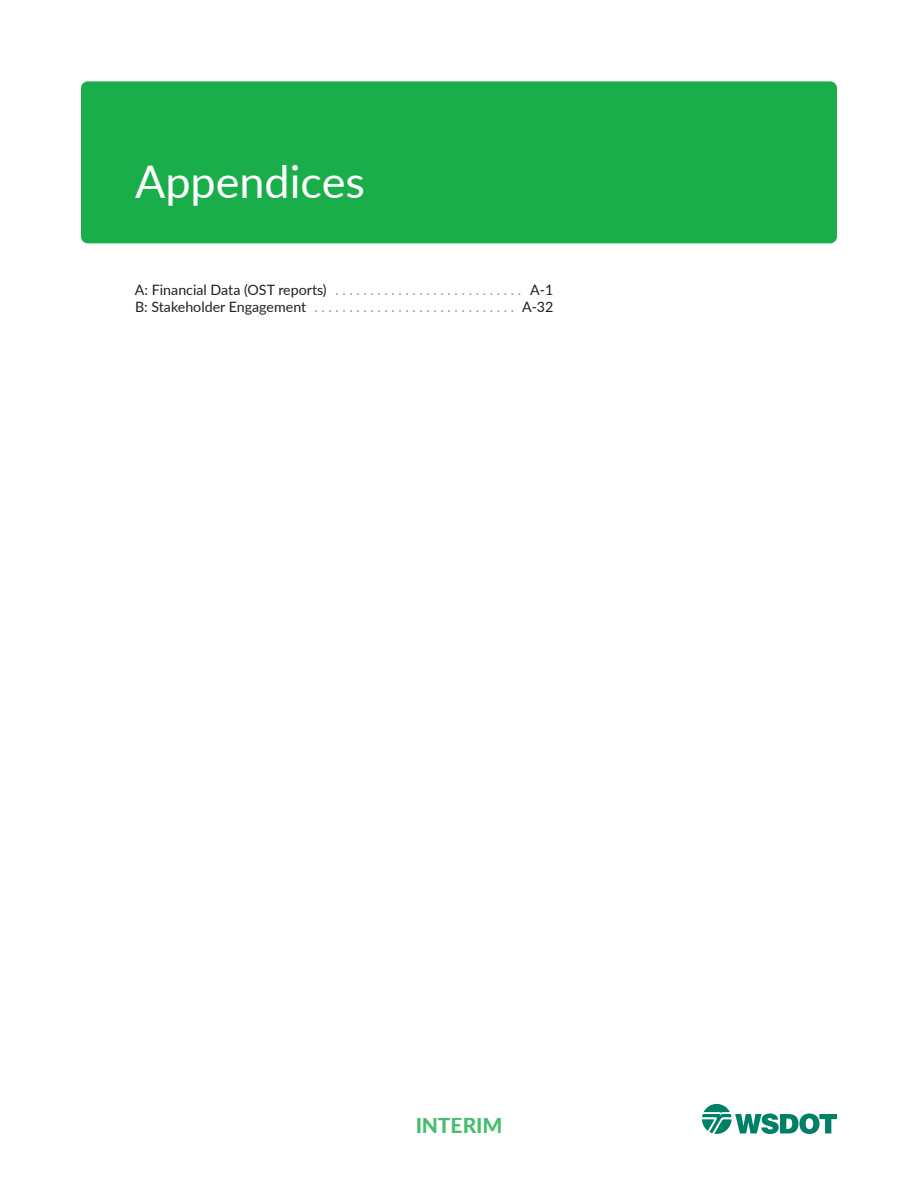
<style>
.page{position:relative;width:918px;height:1188px;background:#fff}
.page>*{position:absolute;margin:0;border:0;box-sizing:border-box;transform-origin:0 0}
.t1{font:45px "Lato";color:#fff}
.t2{font:800 21px "Lato";color:#1aae4b}
.TOC_text{font:14.25px "Lato";color:#231f20}
.TOC_text-2{font:14.25px "Lato";color:#939592}
.s1{color:#939592}
.s2{color:#231f20}
</style>
<div class="page">
<div style="left:81px;top:81px;width:756px;height:162px;background:#1aae4b;border-radius:7px"></div>
<svg style="left:702px;top:1104px;width:135px;height:30px"></svg>
<p class="t1" style="left:135px;top:150px;width:232px">Appendices</p>
<p class="TOC_text" style="left:135px;top:280px;width:420px">A: Financial Data (OST reports) <span class="s1">. . . . . . . . . . . . . . . . . . . . . . . . . . .</span> A-1</p>
<p class="TOC_text-2" style="left:135px;top:297px;width:420px"><span class="s2">B: Stakeholder Engagement</span> . . . . . . . . . . . . . . . . . . . . . . . . . . . . . <span class="s2">A-32</span></p>
<h2 class="t2" style="left:415px;top:1110px;width:89px">INTERIM</h2>
</div>
